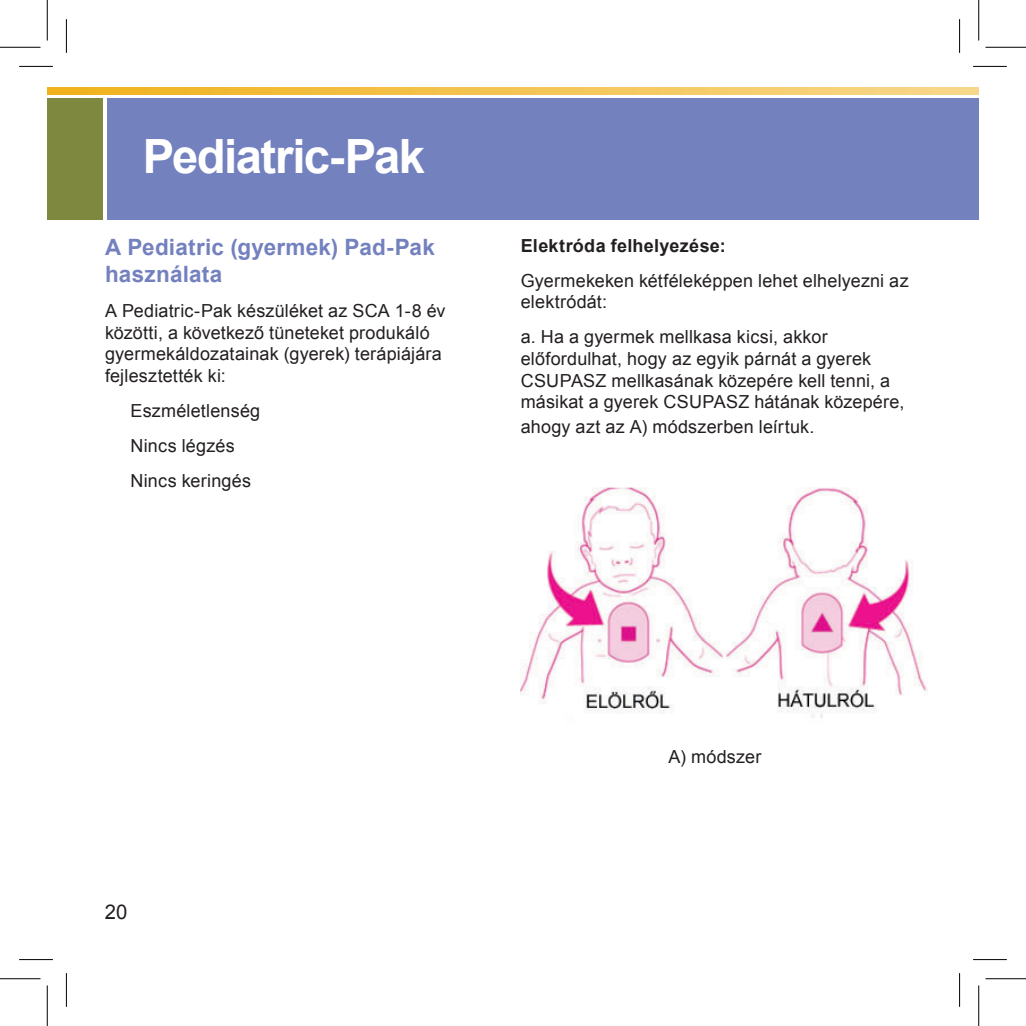
<style>
.page{position:relative;width:1026px;height:1026px;background:#fff}
.page>*{position:absolute;margin:0;border:0;box-sizing:border-box;transform-origin:0 0}
.t1{font:700 47.25px "Arial";letter-spacing:-.035em;color:#fff}
.t2{font:700 22.5px/27px "Arial";letter-spacing:.01em;color:#7481bf}
.t3{font:20.25px "Arial";color:#231f20}
.t4{font:18px/21.6px "Arial";letter-spacing:.01em;color:#231f20}
.t5{font:700 18px "Arial";letter-spacing:.02em;color:#231f20}
</style>
<div class="page">
<div style="left:107px;top:98px;width:871px;height:121px;background:#7481bf"></div>
<svg style="left:47px;top:87px;width:931px;height:8px;background:#f3c453"></svg>
<div style="left:47px;top:98px;width:55px;height:121px;background:#7e883e"></div>
<img style="left:521px;top:488px;width:406px;height:230px">
<hr style="left:19px;top:66px;width:34px;height:1px;background:#000">
<hr style="left:973px;top:66px;width:34px;height:1px;background:#000">
<hr style="left:19px;top:959px;width:34px;height:1px;background:#000">
<hr style="left:973px;top:959px;width:34px;height:1px;background:#000">
<hr style="left:66px;top:19px;width:1px;height:34px;background:#000">
<hr style="left:66px;top:973px;width:1px;height:34px;background:#000">
<hr style="left:959px;top:19px;width:1px;height:34px;background:#000">
<hr style="left:959px;top:973px;width:1px;height:34px;background:#000">
<hr style="left:0;top:47px;width:40px;height:1px;background:#000">
<hr style="left:985px;top:47px;width:41px;height:1px;background:#000">
<hr style="left:0;top:978px;width:40px;height:1px;background:#000">
<hr style="left:985px;top:978px;width:41px;height:1px;background:#000">
<hr style="left:47px;top:0;width:1px;height:40px;background:#000">
<hr style="left:47px;top:985px;width:1px;height:41px;background:#000">
<hr style="left:978px;top:0;width:1px;height:40px;background:#000">
<hr style="left:978px;top:985px;width:1px;height:41px;background:#000">
<h1 class="t1" style="left:143px;top:125px;width:284px">Pediatric-Pak</h1>
<p class="t2" style="left:105px;top:234px;width:331px">A Pediatric (gyermek) Pad-Pak használata</p>
<p class="t4" style="left:105px;top:300px;width:342px">A Pediatric-Pak készüléket az SCA 1-8 év közötti, a következő tüneteket produkáló gyermekáldozatainak (gyerek) terápiájára fejlesztették ki:</p>
<p class="t4" style="left:130px;top:393px;width:131px;line-height:35.1px">Eszméletlenség<br>Nincs légzés<br>Nincs keringés</p>
<p class="t5" style="left:521px;top:233px;width:207px">Elektróda felhelyezése:</p>
<p class="t4" style="left:521px;top:270px;width:389px">Gyermekeken kétféleképpen lehet elhelyezni az elektródát:</p>
<p class="t4" style="left:521px;top:326px;width:385px">a. Ha a gyermek mellkasa kicsi, akkor előfordulhat, hogy az egyik párnát a gyerek CSUPASZ mellkasának közepére kell tenni, a másikat a gyerek CSUPASZ hátának közepére,</p>
<p class="t4" style="left:521px;top:415px;width:295px">ahogy azt az A) módszerben leírtuk.</p>
<p class="t3" style="left:105px;top:898px;width:24px">20</p>
<p class="t4" style="left:668px;top:745px;width:95px">A) módszer</p>
</div>
